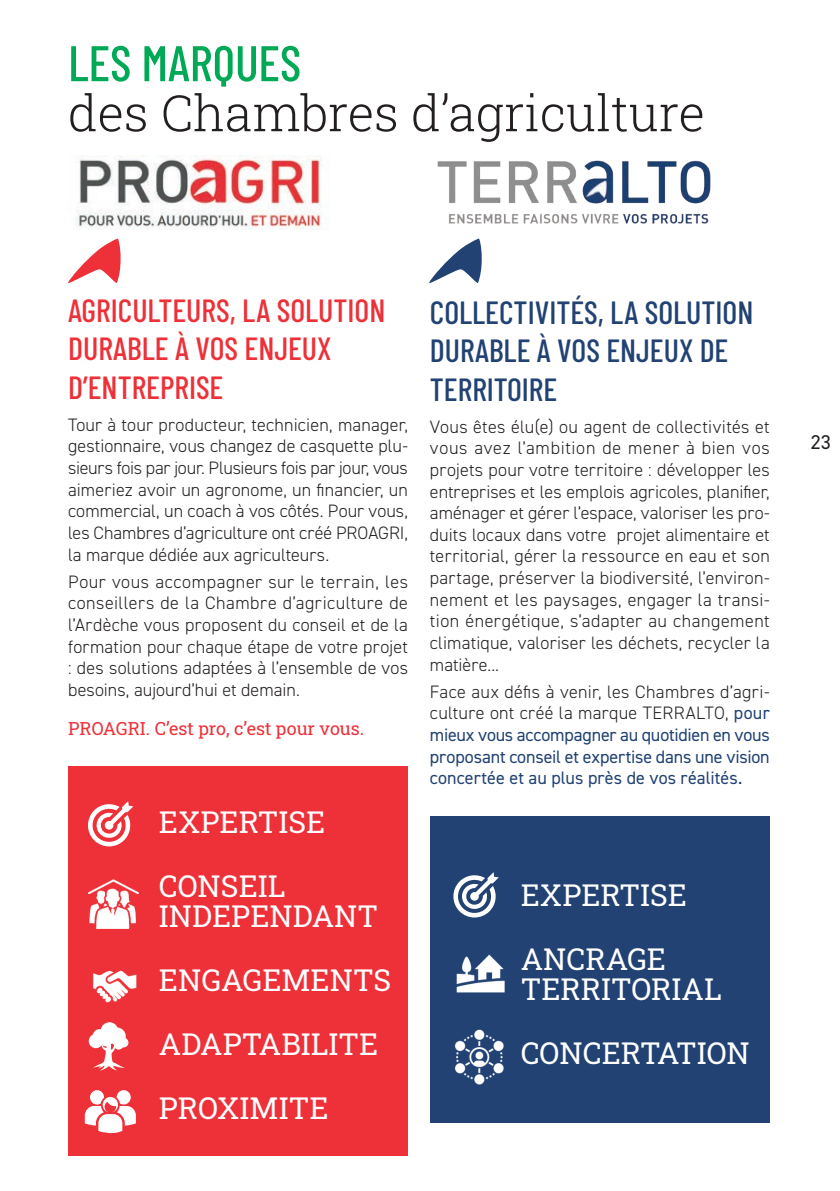
<style>
.page{position:relative;width:840px;height:1191px;background:#fff}
.page>*{position:absolute;margin:0;border:0;box-sizing:border-box;transform-origin:0 0}
.t1{font:300 50px "Roboto Slab";color:#231f20}
.t2{font:500 50px "Barlow Condensed";color:#00a955}
.t3{font:500 32px/38.4px "Barlow Condensed";color:#214273}
.t4{font:500 32px/38.4px "Barlow Condensed";color:#ee3038}
.t5{font:30px/64px "Roboto Slab";color:#fff}
.t6{font:20px "DIN2014";color:#231f20}
.t7{font:300 18px/21.6px "DIN2014";letter-spacing:.01em;color:#231f20;text-align:justify}
.t8{font:18px/21.6px "DIN2014";color:#214273;text-align:justify}
.t9{font:18px "Roboto Slab";color:#ee3038}
.s1{font-weight:300;color:#231f20}
</style>
<div class="page">
<svg style="left:68px;top:239px;width:53px;height:44px"></svg>
<img style="left:76px;top:156px;width:251px;height:74px">
<img style="left:437px;top:160px;width:274px;height:64px">
<div style="left:68px;top:765px;width:340px;height:390px;background:#ee3038"></div>
<svg style="left:88px;top:801px;width:45px;height:46px"></svg>
<img style="left:86px;top:879px;width:53px;height:50px">
<img style="left:93px;top:970px;width:44px;height:33px">
<svg style="left:89px;top:1022px;width:39px;height:49px"></svg>
<svg style="left:85px;top:1090px;width:51px;height:43px"></svg>
<svg style="left:429px;top:239px;width:52px;height:44px"></svg>
<div style="left:429px;top:816px;width:340px;height:307px;background:#214273"></div>
<svg style="left:453px;top:872px;width:45px;height:46px"></svg>
<img style="left:456px;top:954px;width:49px;height:39px">
<img style="left:454px;top:1029px;width:50px;height:56px">
<h1 class="t2" style="left:68px;top:28px;width:234px">LES MARQUES</h1>
<h1 class="t1" style="left:68px;top:79px;width:637px">des Chambres d’agriculture</h1>
<h2 class="t4" style="left:68px;top:289px;width:318px">AGRICULTEURS, LA SOLUTION<br>DURABLE À VOS ENJEUX<br>D’ENTREPRISE</h2>
<p class="t7" style="left:68px;top:414px;width:341px">Tour à tour producteur, technicien, manager, gestionnaire, vous changez de casquette plu&shy;sieurs fois par jour. Plusieurs fois par jour, vous aimeriez avoir un agronome, un financier, un commercial, un coach à vos côtés. Pour vous, les Chambres d’agriculture ont créé PROAGRI, la marque dédiée aux agriculteurs.</p>
<p class="t7" style="left:68px;top:571px;width:341px">Pour vous accompagner sur le terrain, les conseillers de la Chambre d’agriculture de l’Ardèche vous proposent du conseil et de la formation pour chaque étape de votre projet : des solutions adaptées à l’ensemble de vos besoins, aujourd’hui et demain.</p>
<p class="t9" style="left:68px;top:716px;width:297px">PROAGRI. C’est pro, c’est pour vous.</p>
<h3 class="t5" style="left:159px;top:789px;width:168px">EXPERTISE<br>CONSEIL</h3>
<h3 class="t5" style="left:159px;top:883px;width:233px">INDEPENDANT<br>ENGAGEMENTS<br>ADAPTABILITE<br>PROXIMITE</h3>
<h2 class="t3" style="left:429px;top:291px;width:325px">COLLECTIVITÉS, LA SOLUTION<br>DURABLE À VOS ENJEUX DE<br>TERRITOIRE</h2>
<p class="t7" style="left:429px;top:416px;width:341px">Vous êtes élu(e) ou agent de collectivités et vous avez l’ambition de mener à bien vos projets pour votre territoire : développer les entreprises et les emplois agricoles, planifier, aménager et gérer l’espace, valoriser les pro&shy;duits locaux dans votre projet alimentaire et territorial, gérer la ressource en eau et son partage, préserver la biodiversité, l’environ&shy;nement et les paysages, engager la transi&shy;tion énergétique, s’adapter au changement climatique, valoriser les déchets, recycler la matière...</p>
<p class="t8" style="left:429px;top:680px;width:341px"><span class="s1">Face aux défis à venir, les Chambres d’agri&shy;culture ont créé la marque TERRALTO,</span> pour mieux vous accompagner au quotidien en vous proposant conseil et expertise dans une vision concertée et au plus près de vos réalités.</p>
<h3 class="t5" style="left:520px;top:862px;width:168px">EXPERTISE<br>ANCRAGE</h3>
<h3 class="t5" style="left:520px;top:956px;width:230px">TERRITORIAL<br>CONCERTATION</h3>
<p class="t6" style="left:810px;top:429px;width:21px">23</p>
</div>
